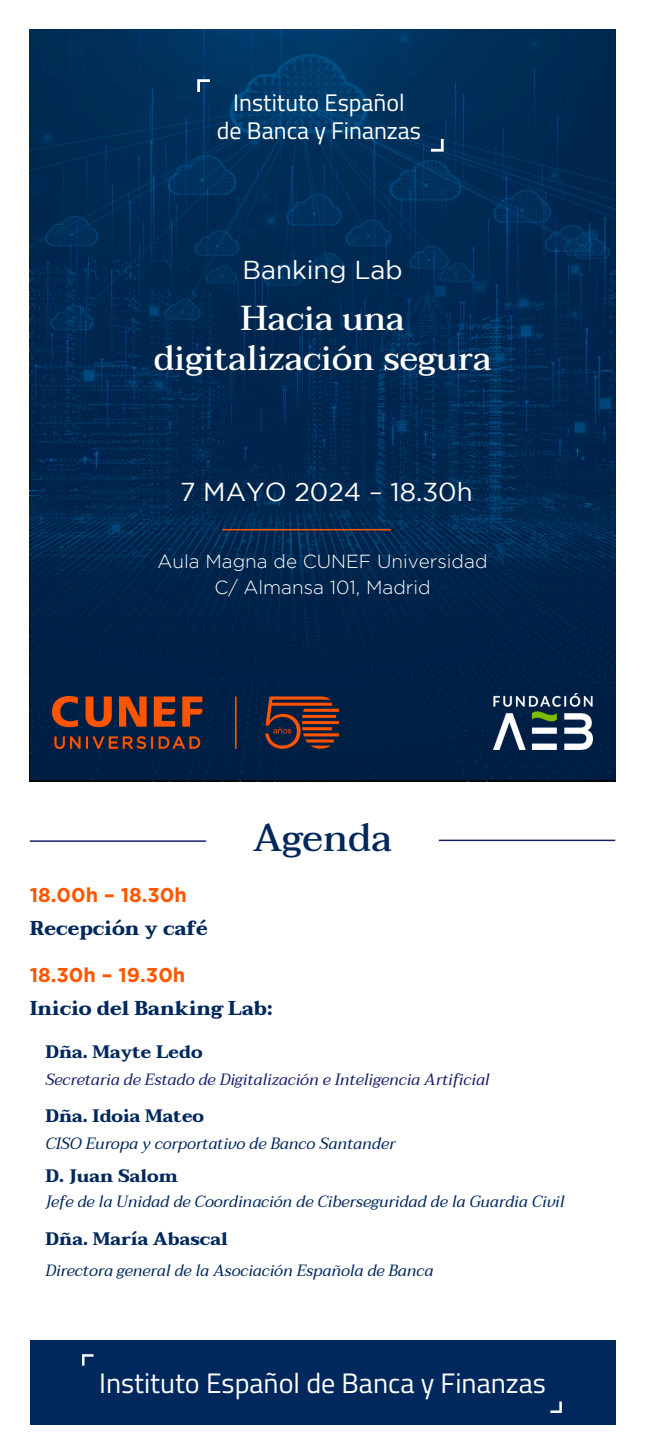
<style>
.page{position:relative;width:645px;height:1455px;background:#fff}
.page>*{position:absolute;margin:0;border:0;box-sizing:border-box;transform-origin:0 0}
.t1{font:500 38.6px "Taviraj";color:#00285d}
.t2{font:500 34.5px/40.7px "Taviraj";color:#fff;text-align:center}
.t3{font:28.2px "Titillium Web";color:#fff}
.t4{font:25.9px "Gotham";color:#fff}
.t5{font:24px/28.5px "Titillium Web";color:#fff;text-align:center}
.t6{font:700 20px "Taviraj";color:#00285d}
.t7{font:700 20px "Gotham";color:#ff5700}
.t8{font:300 19px/26.2px "Gotham";color:#fff;text-align:center}
.t9{font:700 18px "Taviraj";color:#00285d}
.t10{font:italic 16.2px "Taviraj";color:#00285d}
.t11{font:italic 16.2px "Taviraj";color:#1a1f6c}
</style>
<div class="page">
<svg style="left:30px;top:30px;width:585px;height:750px;background:#002851"></svg>
<hr style="left:223px;top:529px;width:168px;height:1px;background:#ff5700">
<hr style="left:439px;top:840px;width:176px;height:1px;background:#1a1f6c">
<hr style="left:30px;top:840px;width:176px;height:2px;background:#1a1f6c">
<svg style="left:197px;top:79px;width:13px;height:13px"></svg>
<svg style="left:431px;top:139px;width:13px;height:13px"></svg>
<img style="left:494px;top:694px;width:99px;height:55px">
<img style="left:52px;top:696px;width:287px;height:53px">
<div style="left:30px;top:1340px;width:585px;height:85px;background:#00285d"></div>
<svg style="left:82px;top:1354px;width:11px;height:11px"></svg>
<svg style="left:551px;top:1402px;width:11px;height:11px"></svg>
<h4 class="t5" style="left:217px;top:88px;width:206px">Instituto Español<br>de Banca y Finanzas</h4>
<p class="t4" style="left:242px;top:260px;width:162px">Banking Lab</p>
<p class="t2" style="left:154px;top:297px;width:339px">Hacia una digitalización segura</p>
<h5 class="t4" style="left:180px;top:482px;width:294px">7 MAYO 2024 – 18.30h</h5>
<h5 class="t8" style="left:158px;top:548px;width:332px">Aula Magna de CUNEF Universidad<br>C/ Almansa 101, Madrid</h5>
<p class="t7" style="left:30px;top:883px;width:159px">18.00h – 18.30h</p>
<p class="t6" style="left:30px;top:916px;width:180px">Recepción y café</p>
<p class="t7" style="left:30px;top:964px;width:157px">18.30h – 19.30h</p>
<p class="t1" style="left:253px;top:815px;width:140px">Agenda</p>
<p class="t6" style="left:30px;top:996px;width:244px">Inicio del Banking Lab:</p>
<h5 class="t9" style="left:45px;top:1041px;width:159px">Dña. Mayte Ledo</h5>
<h5 class="t11" style="left:45px;top:1070px;width:446px">Secretaria de Estado de Digitalización e Inteligencia Artificial</h5>
<h5 class="t9" style="left:45px;top:1105px;width:160px">Dña. Idoia Mateo</h5>
<h5 class="t10" style="left:45px;top:1134px;width:352px">CISO Europa y corportativo de Banco Santander</h5>
<h5 class="t9" style="left:45px;top:1165px;width:134px">D. Juan Salom</h5>
<h5 class="t10" style="left:45px;top:1192px;width:521px">Jefe de la Unidad de Coordinación de Ciberseguridad de la Guardia Civil</h5>
<h5 class="t9" style="left:45px;top:1229px;width:184px">Dña. María Abascal</h5>
<h5 class="t10" style="left:45px;top:1261px;width:389px">Directora general de la Asociación Española de Banca</h5>
<h3 class="t3" style="left:99px;top:1361px;width:448px">Instituto Español de Banca y Finanzas</h3>
</div>
